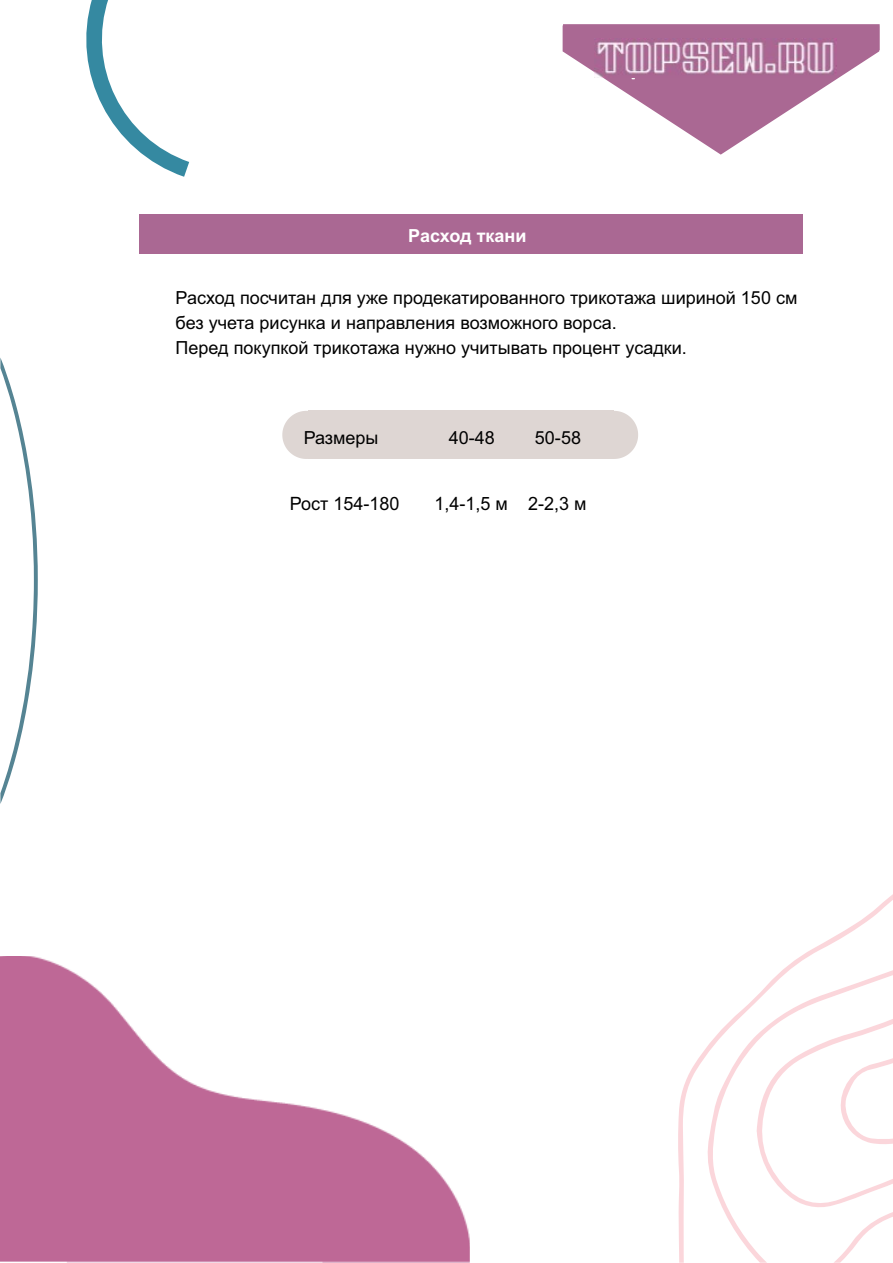
<style>
.page{position:relative;width:893px;height:1263px;background:#fff}
.page>*{position:absolute;margin:0;border:0;box-sizing:border-box;transform-origin:0 0}
.t1{font:18.3px "Arial";color:#000}
.t2{font:18px/24.8px "Arial";color:#000}
.t3{font:700 18px "Arial";color:#fff}
</style>
<div class="page">
<img style="left:0;top:956px;width:469px;height:307px">
<svg style="left:86px;top:0;width:103px;height:177px"></svg>
<svg style="left:0;top:358px;width:38px;height:446px"></svg>
<svg style="left:678px;top:894px;width:215px;height:369px"></svg>
<div style="left:308px;top:411px;width:306px;height:48px;background:#ded6d3"></div>
<svg style="left:282px;top:411px;width:26px;height:48px"></svg>
<svg style="left:614px;top:411px;width:24px;height:48px"></svg>
<div style="left:139px;top:215px;width:663px;height:39px;background:#aa6893"></div>
<svg style="left:562px;top:24px;width:317px;height:131px"></svg>
<img style="left:594px;top:38px;width:242px;height:39px">
<p class="t3" style="left:408px;top:228px;width:120px">Расход ткани</p>
<p class="t2" style="left:176px;top:287px;width:623px">Расход посчитан для уже продекатированного трикотажа шириной 150 см без учета рисунка и направления возможного ворса.<br>Перед покупкой трикотажа нужно учитывать процент усадки.</p>
<p class="t2" style="left:304px;top:427px;width:76px">Размеры</p>
<p class="t2" style="left:449px;top:427px;width:48px">40-48</p>
<p class="t2" style="left:535px;top:427px;width:48px">50-58</p>
<p class="t1" style="left:290px;top:497px;width:111px">Рост 154-180</p>
<p class="t1" style="left:434px;top:497px;width:153px">1,4-1,5 м 2-2,3 м</p>
</div>
